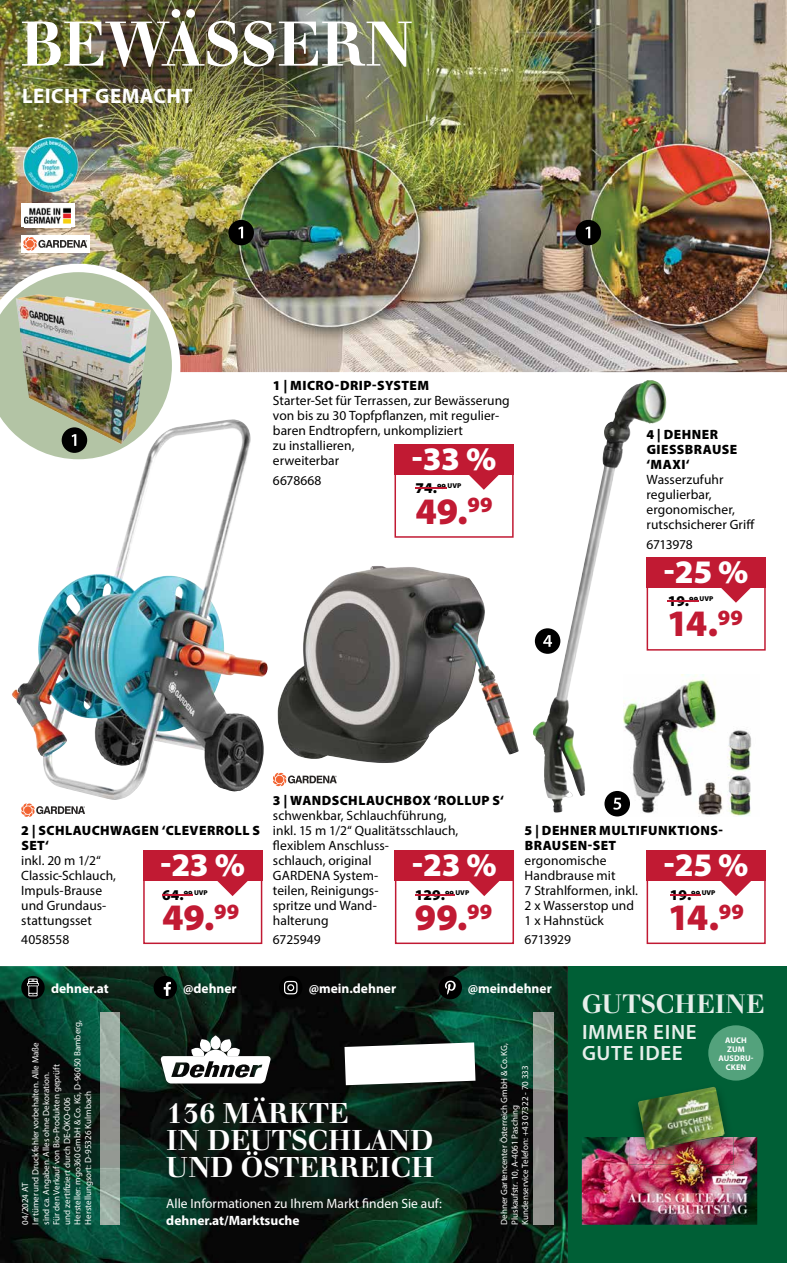
<style>
.page{position:relative;width:787px;height:1263px;background:#fff}
.page>*{position:absolute;margin:0;border:0;box-sizing:border-box;transform-origin:0 0}
.t1{font:500 66px "Walbaum Original Pro";color:#fff}
.t2{font:900 37.5px "Myriad Pro";letter-spacing:-.005em;color:#c11a33}
.t3{font:900 33px "Myriad Pro";letter-spacing:-.01em;color:#fff}
.t4{font:500 30px/27px "Walbaum Original Pro";color:#fff}
.t5{font:500 27.75px "Walbaum Original Pro";letter-spacing:.005em;color:#e7efeb}
.t6{font:600 21px/21px "Myriad Pro";letter-spacing:.03em;color:#e7efeb}
.t7{font:700 21px "Myriad Pro";letter-spacing:.02em;color:#fff}
.t8{font:900 15px "Myriad Pro";color:#000}
.t9{font:13.5px/15px "Myriad Pro";letter-spacing:.005em;color:#000}
.t10{font:900 13.5px/15px "Myriad Pro";letter-spacing:.03em;color:#000}
.t11{font:700 13.5px "Myriad Pro";color:#fff}
.t12{font:13.5px "Myriad Pro";color:#fff}
.t13{font:13.5px "Myriad Pro";letter-spacing:-.025em;color:#000}
.t14{font:9px/10.5px "Myriad Pro";color:#fff}
.t15{font:700 8.25px/9px "Myriad Pro";letter-spacing:.02em;color:#fff;text-align:center}
</style>
<div class="page">
<div style="left:568px;top:966px;width:219px;height:297px;background:#005f36"></div>
<img style="left:0;top:966px;width:568px;height:297px">
<img style="left:0;top:0;width:787px;height:372px">
<img style="left:533px;top:380px;width:119px;height:433px">
<img style="left:0;top:0;width:333px;height:119px">
<img style="left:12px;top:421px;width:252px;height:379px">
<img style="left:277px;top:566px;width:242px;height:197px">
<img style="left:623px;top:675px;width:129px;height:141px">
<img style="left:582px;top:1137px;width:175px;height:88px">
<img style="left:629px;top:1107px;width:104px;height:57px">
<img style="left:638px;top:1087px;width:86px;height:50px">
<img style="left:644px;top:1137px;width:71px;height:13px">
<div style="left:708px;top:1025px;width:55px;height:55px;background:#53a27c;border-radius:50%"></div>
<div style="left:438px;top:976px;width:24px;height:23px;background:#000;border-radius:50%"></div>
<svg style="left:445px;top:981px;width:10px;height:14px"></svg>
<div style="left:21px;top:976px;width:24px;height:23px;background:#000;border-radius:50%"></div>
<div style="left:279px;top:976px;width:23px;height:23px;background:#000;border-radius:50%"></div>
<svg style="left:284px;top:981px;width:13px;height:13px"></svg>
<div style="left:154px;top:976px;width:23px;height:23px;background:#000;border-radius:50%"></div>
<svg style="left:164px;top:982px;width:7px;height:14px"></svg>
<svg style="left:27px;top:978px;width:12px;height:18px"></svg>
<svg style="left:344px;top:1042px;width:131px;height:43px"></svg>
<img style="left:101px;top:1012px;width:19px;height:213px">
<img style="left:534px;top:1012px;width:19px;height:213px">
<svg style="left:210px;top:1035px;width:11px;height:14px"></svg>
<svg style="left:160px;top:1038px;width:111px;height:45px"></svg>
<div style="left:647px;top:557px;width:118px;height:93px;background:#fff"></div>
<div style="left:646px;top:557px;width:119px;height:94px;border:2px solid #c11a33"></div>
<div style="left:646px;top:557px;width:119px;height:31px;background:#c11a33"></div>
<svg style="left:721px;top:588px;width:43px;height:15px"></svg>
<hr style="left:667px;top:600px;width:22px;height:2px;background:#c11a33">
<svg style="left:689px;top:600px;width:9px;height:2px"></svg>
<div style="left:646px;top:850px;width:119px;height:94px;border:2px solid #c11a33"></div>
<div style="left:646px;top:850px;width:119px;height:31px;background:#c11a33"></div>
<svg style="left:721px;top:881px;width:43px;height:15px"></svg>
<svg style="left:670px;top:894px;width:30px;height:1px"></svg>
<div style="left:604px;top:791px;width:26px;height:25px;background:#000;border-radius:50%"></div>
<svg style="left:613px;top:798px;width:8px;height:12px"></svg>
<div style="left:535px;top:628px;width:25px;height:26px;background:#000;border-radius:50%"></div>
<svg style="left:543px;top:635px;width:9px;height:12px"></svg>
<svg style="left:21px;top:803px;width:64px;height:14px"></svg>
<svg style="left:273px;top:773px;width:64px;height:13px"></svg>
<div style="left:21px;top:235px;width:68px;height:17px;background:#fff"></div>
<svg style="left:23px;top:237px;width:64px;height:14px"></svg>
<div style="left:143px;top:850px;width:119px;height:94px;border:2px solid #c11a33"></div>
<div style="left:143px;top:850px;width:119px;height:31px;background:#c11a33"></div>
<svg style="left:217px;top:881px;width:44px;height:15px"></svg>
<svg style="left:162px;top:894px;width:31px;height:1px"></svg>
<div style="left:395px;top:850px;width:119px;height:94px;border:2px solid #c11a33"></div>
<div style="left:395px;top:850px;width:119px;height:31px;background:#c11a33"></div>
<hr style="left:415px;top:894px;width:30px;height:1px;background:#c11a33">
<svg style="left:445px;top:881px;width:68px;height:15px"></svg>
<div style="left:21px;top:204px;width:53px;height:23px;background:#fff"></div>
<img style="left:25px;top:207px;width:46px;height:17px">
<div style="left:394px;top:444px;width:119px;height:94px;border:2px solid #c11a33"></div>
<div style="left:394px;top:444px;width:119px;height:31px;background:#c11a33"></div>
<svg style="left:469px;top:475px;width:43px;height:15px"></svg>
<svg style="left:415px;top:488px;width:31px;height:1px"></svg>
<img style="left:23px;top:137px;width:55px;height:55px;border-radius:28px">
<img style="left:0;top:264px;width:180px;height:204px">
<div style="left:228px;top:220px;width:26px;height:25px;background:#000;border-radius:50%"></div>
<svg style="left:238px;top:227px;width:5px;height:11px"></svg>
<div style="left:575px;top:220px;width:26px;height:25px;background:#000;border-radius:50%"></div>
<svg style="left:585px;top:227px;width:5px;height:11px"></svg>
<h1 class="t1" style="left:20px;top:8px;width:394px">BEWÄSSERN</h1>
<h3 class="t7" style="left:22px;top:82px;width:172px">LEICHT GEMACHT</h3>
<p class="t10" style="left:273px;top:378px;width:158px">1 | MICRO-DRIP-SYSTEM</p>
<p class="t9" style="left:273px;top:393px;width:238px">Starter-Set für Terrassen, zur Bewässerung von bis zu 30 Topfpflanzen, mit regulier&shy;baren Endtropfern, unkompliziert<br>zu installieren,<br>erweiterbar</p>
<p class="t9" style="left:273px;top:472px;width:50px">6678668</p>
<h2 class="t2" style="left:415px;top:490px;width:79px">49.<sup>99</sup></h2>
<h3 class="t3" style="left:412px;top:440px;width:86px">-33 %</h3>
<p class="t8" style="left:415px;top:480px;width:47px">74.<sup>99</sup> <sup>UVP</sup></p>
<p class="t10" style="left:646px;top:427px;width:92px">4 | DEHNER<br>GIESSBRAUSE ‘MAXI‘</p>
<p class="t9" style="left:646px;top:472px;width:110px">Wasserzufuhr regulierbar, ergonomischer, rutschsicherer Griff</p>
<p class="t13" style="left:646px;top:536px;width:48px">6713978</p>
<h3 class="t3" style="left:664px;top:553px;width:86px">- 25 %</h3>
<p class="t8" style="left:667px;top:593px;width:47px">19.<sup>99</sup> <sup>UVP</sup></p>
<h2 class="t2" style="left:666px;top:602px;width:78px">14.<sup>99</sup></h2>
<p class="t10" style="left:21px;top:823px;width:240px">2 | SCHLAUCHWAGEN ‘CLEVERROLL S<br>SET‘</p>
<p class="t9" style="left:21px;top:852px;width:96px">inkl. 20 m 1/2“<br>Classic-Schlauch,<br>Impuls-Brause und Grundaus&shy;stattungsset</p>
<p class="t9" style="left:21px;top:932px;width:50px">4058558</p>
<h3 class="t3" style="left:160px;top:846px;width:86px">- 23 %</h3>
<p class="t8" style="left:162px;top:886px;width:47px">64.<sup>99</sup> <sup>UVP</sup></p>
<h2 class="t2" style="left:162px;top:896px;width:79px">49.<sup>99</sup></h2>
<p class="t10" style="left:273px;top:793px;width:233px">3 | WANDSCHLAUCHBOX ‘ROLLUP S‘</p>
<p class="t9" style="left:273px;top:807px;width:187px">schwenkbar, Schlauchführung, inkl. 15 m 1/2“ Qualitätsschlauch, flexiblem Anschluss-<br>schlauch, original<br>GARDENA System-<br>teilen, Reinigungs-<br>spritze und Wand-<br>halterung</p>
<p class="t9" style="left:273px;top:932px;width:49px">6725949</p>
<h3 class="t3" style="left:412px;top:846px;width:86px">- 23 %</h3>
<p class="t8" style="left:415px;top:886px;width:56px">129.<sup>99</sup> <sup>UVP</sup></p>
<h2 class="t2" style="left:415px;top:896px;width:79px">99.<sup>99</sup></h2>
<p class="t10" style="left:524px;top:823px;width:200px">5 | DEHNER MULTIFUNKTIONS-<br>BRAUSEN-SET</p>
<p class="t9" style="left:524px;top:852px;width:115px">ergonomische<br>Handbrause mit<br>7 Strahlformen, inkl.<br>2 x Wasserstop und<br>1 x Hahnstück</p>
<p class="t13" style="left:524px;top:931px;width:48px">6713929</p>
<h3 class="t3" style="left:664px;top:846px;width:86px">- 25 %</h3>
<p class="t8" style="left:670px;top:886px;width:47px">19.<sup>99</sup> <sup>UVP</sup></p>
<h2 class="t2" style="left:667px;top:896px;width:78px">14.<sup>99</sup></h2>
<p class="t11" style="left:51px;top:980px;width:59px">dehner.at</p>
<p class="t11" style="left:183px;top:980px;width:55px">@dehner</p>
<p class="t11" style="left:309px;top:980px;width:89px">@mein.dehner</p>
<p class="t11" style="left:468px;top:980px;width:85px">@meindehner</p>
<p class="t14" style="left:20px;top:1225px;width:206px;rotate:-90deg">04/2024 AT<br>Irrtümer und Druckfehler vorbehalten. Alle Maße<br>sind ca. Angaben. Alles ohne Dekoration.<br>Für den Verkauf von Bio-Produkten geprüft<br>und zertifiziert durch DE-ÖKO-006<br>Hersteller: mgo360 GmbH &amp; Co. KG, D-96050 Bamberg, Herstellungsort: D-95326 Kulmbach</p>
<h3 class="t4" style="left:166px;top:1101px;width:269px">136 MÄRKTE<br>IN DEUTSCHLAND<br>UND ÖSTERREICH</h3>
<p class="t12" style="left:166px;top:1195px;width:277px">Alle Informationen zu Ihrem Markt finden Sie auf:</p>
<p class="t11" style="left:166px;top:1211px;width:135px">dehner.at/Marktsuche</p>
<p class="t14" style="left:499px;top:1225px;width:183px;rotate:-90deg">Dehner Gartencenter Österreich GmbH &amp; Co. KG,<br>Pluskaufstr. 10, A-4061 Pasching<br>Kundenservice Telefon: +43 07322 - 70 333</p>
<h3 class="t5" style="left:582px;top:988px;width:184px">GUTSCHEINE</h3>
<h3 class="t6" style="left:582px;top:1021px;width:116px">IMMER EINE<br>GUTE IDEE</h3>
<p class="t15" style="left:718px;top:1035px;width:37px">AUCH<br>ZUM<br>AUSDRU-<br>CKEN</p>
</div>
